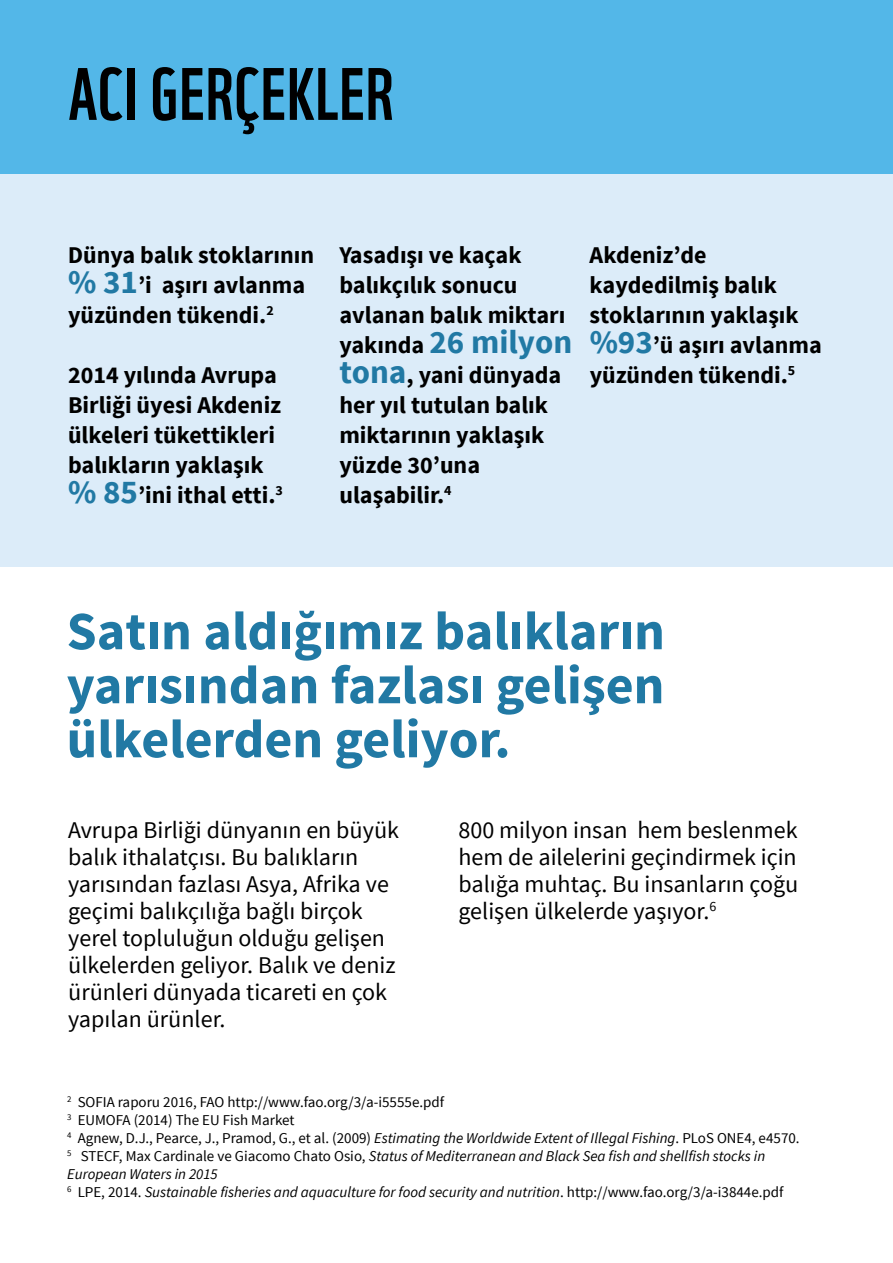
<style>
.page{position:relative;width:893px;height:1263px;background:#fff}
.page>*{position:absolute;margin:0;border:0;box-sizing:border-box;transform-origin:0 0}
.t1{font:72px "WWF";letter-spacing:.02em;color:#000}
.t2{font:700 54px/54px "Source Sans Pro";color:#2179a4;text-align:justify}
.t3{font:700 33px "Source Sans Pro";color:#2179a4}
.t4{font:700 24px/30px "Source Sans Pro";color:#000}
.t5{font:24px/27px "Source Sans Pro";color:#000}
.t6{font:15px/18px "Source Sans Pro";color:#000}
.s1{font-size:33px;color:#2179a4}
.s2{font-size:24px;color:#000}
.s3{font-style:italic}
</style>
<div class="page">
<div style="left:0;top:0;width:893px;height:174px;background:#53b7e8"></div>
<div style="left:0;top:174px;width:893px;height:393px;background:#dcecf9"></div>
<h1 class="t1" style="left:68px;top:38px;width:326px">ACI GERÇEKLER</h1>
<h3 class="t4" style="left:68px;top:241px;width:248px">Dünya balık stoklarının <span class="s1">% 31</span>’i aşırı avlanma yüzünden tükendi.<sup>2</sup></h3>
<h3 class="t4" style="left:68px;top:361px;width:216px">2014 yılında Avrupa<br>Birliği üyesi Akdeniz ülkeleri tükettikleri balıkların yaklaşık <span class="s1">% 85</span>’ini ithal etti.<sup>3</sup></h3>
<h3 class="t4" style="left:339px;top:241px;width:228px">Yasadışı ve kaçak balıkçılık sonucu avlanan balık miktarı</h3>
<h3 class="t3" style="left:339px;top:321px;width:234px"><span class="s2">yakında</span> 26 milyon</h3>
<h3 class="t4" style="left:339px;top:361px;width:223px"><span class="s1">tona</span>, yani dünyada her yıl tutulan balık miktarının yaklaşık yüzde 30’una ulaşabilir.<sup>4</sup></h3>
<h3 class="t4" style="left:590px;top:241px;width:234px">Akdeniz’de kaydedilmiş balık stoklarının yaklaşık <span class="s1">%93</span>’ü aşırı avlanma yüzünden tükendi.<sup>5</sup></h3>
<h2 class="t2" style="left:67px;top:606px;width:600px">Satın aldığımız balıkların yarısından fazlası gelişen ülkelerden geliyor.</h2>
<p class="t5" style="left:68px;top:816px;width:332px">Avrupa Birliği dünyanın en büyük balık ithalatçısı. Bu balıkların yarısından fazlası Asya, Afrika ve geçimi balıkçılığa bağlı birçok yerel topluluğun olduğu gelişen ülkelerden geliyor. Balık ve deniz ürünleri dünyada ticareti en çok yapılan ürünler.</p>
<h3 class="t5" style="left:458px;top:816px;width:341px;text-align:justify">800 milyon insan hem beslenmek hem de ailelerini geçindirmek için balığa muhtaç. Bu insanların çoğu gelişen ülkelerde yaşıyor.<sup>6</sup></h3>
<p class="t6" style="left:67px;top:1093px;width:734px"><sup>2</sup> SOFIA raporu 2016, FAO http://www.fao.org/3/a-i5555e.pdf<br><sup>3</sup> EUMOFA (2014) The EU Fish Market<br><sup>4</sup> Agnew, D.J., Pearce, J., Pramod, G., et al. (2009) <span class="s3">Estimating the Worldwide Extent of Illegal Fishing</span>. PLoS ONE4, e4570.<br><sup>5</sup> STECF, Max Cardinale ve Giacomo Chato Osio, <span class="s3">Status of Mediterranean and Black Sea fish and shellfish stocks in European Waters in 2015<br></span><sup>6</sup> LPE, 2014. <span class="s3">Sustainable fisheries and aquaculture for food security and nutrition</span>. http://www.fao.org/3/a-i3844e.pdf</p>
</div>
